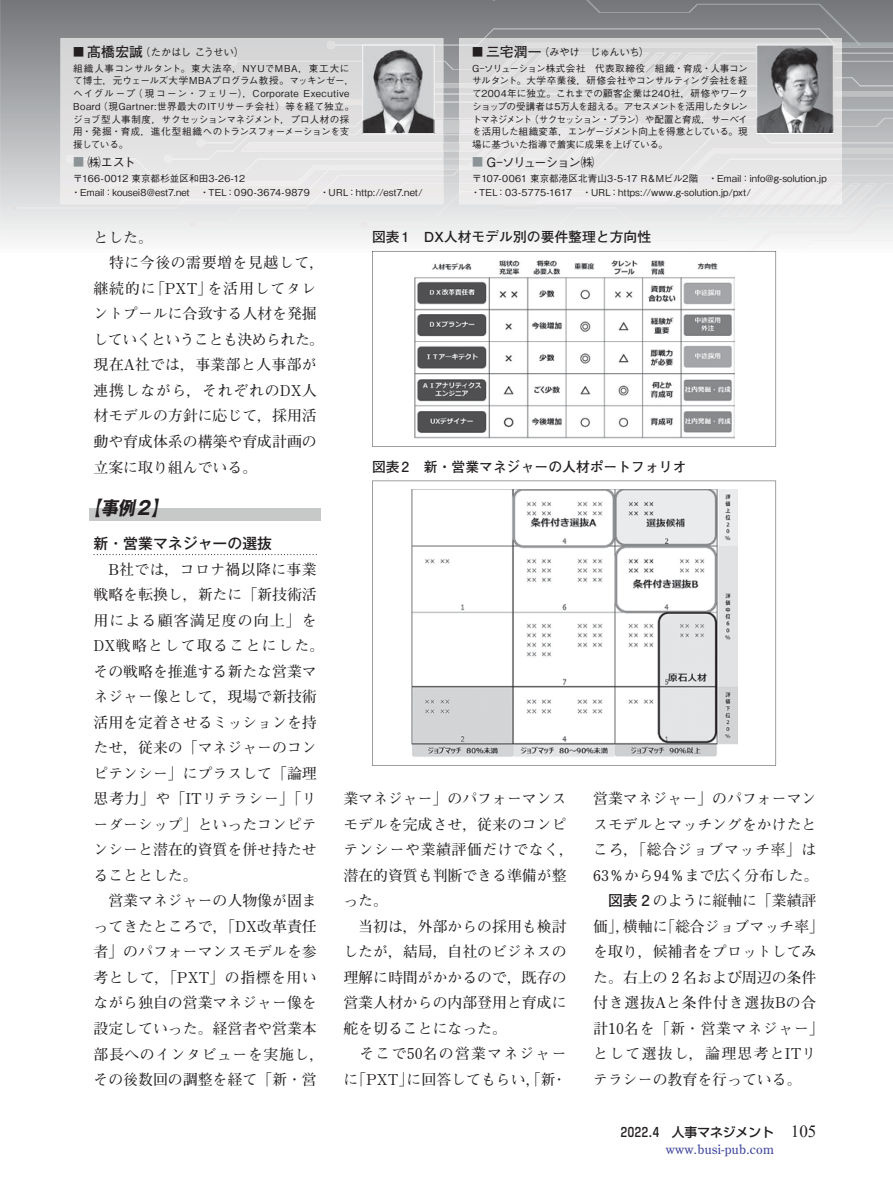
<style>
.page{position:relative;width:893px;height:1189px;background:#fff}
.page>*{position:absolute;margin:0;border:0;box-sizing:border-box;transform-origin:0 0}
.t1{font:italic 18.75px "Gothic MB101 Pr 6 N Bold 90 msp RKSJ H";color:#231f20;scale:.91 1}
.t2{font:14.85px/25.5px "Futo Min A101 Pr 6 N Bold 90 msp RKSJ H";color:#231f20}
.t3{font:14.85px "Futo Min A101 Pr 6 N Bold 90 msp RKSJ H";letter-spacing:.045em;color:#231f20}
.t4{font:14.85px "Futo Min A101 Pr 6 N Bold 90 msp RKSJ H";letter-spacing:.04em;color:#231f20}
.t5{font:14.85px "Futo Min A101 Pr 6 N Bold 90 msp RKSJ H";letter-spacing:.05em;color:#231f20}
.t6{font:14.85px "Futo Min A101 Pr 6 N Bold 90 msp RKSJ H";letter-spacing:.085em;color:#231f20}
.t7{font:14.85px "Gothic MB101 Pr 6 N Medium 90 msp RKSJ H";color:#231f20}
.t8{font:13.8px "Futo Go B101 Pr 6 N Bold 90 msp RKSJ H";color:#231f20}
.t9{font:12.75px "Shin Go Pr 6 N Medium 90 msp RKSJ H";color:#231f20}
.t10{font:12.75px "Gothic BBB Pr 6 N Medium 90 msp RKSJ H";letter-spacing:-.13em;color:#231f20}
.t11{font:12.75px "Century Old Style";letter-spacing:.02em;color:#3e449c}
.t12{font:10.65px "Gothic BBB Pr 6 N Medium 90 msp RKSJ H";letter-spacing:-.07em;color:#231f20}
.t13{font:9.6px/12.8px "Gothic BBB Pr 6 N Medium 90 msp RKSJ H";letter-spacing:.01em;color:#231f20}
.t14{font:9.6px/12.8px "Gothic BBB Pr 6 N Medium 90 msp RKSJ H";letter-spacing:.04em;color:#231f20}
.s1{font-family:"Futo Go B101 Pr 6 N Bold 90 msp RKSJ H";font-size:11.1px}
.s2{font-family:"Futo Go B101 Pr 6 N Bold 90 msp RKSJ H";font-size:13.8px}
.s3{font-family:"Futo Go B101 Pr 6 N Bold 90 msp RKSJ H";font-size:11.1px;color:#8c9397}
.s4{font-family:"Futo Go B101 Pr 6 N Bold 90 msp RKSJ H"}
.s5{font-family:"Times New Roman";font-size:16.95px}
</style>
<div class="page">
<svg style="left:0;top:0;width:66px;height:241px;background:#b5b6b8"></svg>
<svg style="left:9px;top:204px;width:9px;height:8px"></svg>
<div style="left:89px;top:508px;width:232px;height:13px;background:#c7c9c9"></div>
<svg style="left:94px;top:554px;width:223px;height:1px"></svg>
<svg style="left:66px;top:0;width:827px;height:268px;background:#cfcfd0"></svg>
<svg style="left:372px;top:251px;width:404px;height:195px"></svg>
<svg style="left:372px;top:480px;width:404px;height:285px"></svg>
<p class="t12" style="left:73px;top:48px;width:173px"><span class="s1">■</span> <span class="s2">髙橋宏誠</span>（たかはし こうせい）</p>
<p class="t14" style="left:73px;top:63px;width:283px">組織人事コンサルタント。東大法卒，NYUでMBA，東工大にて博士，元ウェールズ大学MBAプログラム教授。マッキンゼー，ヘイグループ（現コーン・フェリー），Corporate Executive<br>Board（現Gartner:世界最大のITリサーチ会社）等を経て独立。ジョブ型人事制度，サクセッションマネジメント，プロ人材の採用・発掘・育成，進化型組織へのトランスフォーメーションを支援している。</p>
<p class="t10" style="left:73px;top:157px;width:76px"><span class="s3">■</span> ㈱エスト　</p>
<p class="t13" style="left:71px;top:172px;width:353px;line-height:13.8px">〒166-0012 東京都杉並区和田3-26-12　<br>・Email：kousei8@est7.net　・TEL：090-3674-9879　・URL：http://est7.net/</p>
<p class="t8" style="left:372px;top:231px;width:281px">図表 1　DX人材モデル別の要件整理と方向性</p>
<p class="t12" style="left:472px;top:48px;width:179px"><span class="s1">■</span> <span class="s2">三宅潤一</span>（みやけ　じゅんいち）</p>
<p class="t13" style="left:472px;top:63px;width:277px;text-align:justify">G-ソリューション株式会社　代表取締役／組織・育成・人事コンサルタント。大学卒業後，研修会社やコンサルティング会社を経て2004年に独立。これまでの顧客企業は240社，研修やワークショップの受講者は5万人を超える。アセスメントを活用したタレントマネジメント（サクセッション・プラン）や配置と育成，サーベイを活用した組織変革，エンゲージメント向上を得意としている。現場に基づいた指導で着実に成果を上げている。</p>
<p class="t10" style="left:472px;top:157px;width:136px"><span class="s3">■</span> G-ソリューション㈱　</p>
<p class="t13" style="left:471px;top:172px;width:367px;line-height:14.4px">〒107-0061 東京都港区北青山3-5-17 R＆Mビル2階　・Email：info@g-solution.jp　・TEL：03-5775-1617　・URL：https://www.g-solution.jp/pxt/</p>
<p class="t2" style="left:94px;top:226px;width:232px">とした。<br>　特に今後の需要増を見越して，継続的に「PXT」を活用してタレントプールに合致する人材を発掘していくということも決められた。現在A社では，事業部と人事部が連携しながら，それぞれのDX人材モデルの方針に応じて，採用活動や育成体系の構築や育成計画の立案に取り組んでいる。</p>
<p class="t1" style="left:84px;top:500px;width:98px">【事例 2】</p>
<p class="t7" style="left:94px;top:538px;width:180px">新・営業マネジャーの選抜</p>
<p class="t2" style="left:94px;top:558px;width:232px">　B社では，コロナ禍以降に事業戦略を転換し，新たに「新技術活用による顧客満足度の向上」を<br>DX戦略として取ることにした。その戦略を推進する新たな営業マネジャー像として，現場で新技術活用を定着させるミッションを持たせ，従来の「マネジャーのコンピテンシー」にプラスして「論理思考力」や「ITリテラシー」「リーダーシップ」といったコンピテンシーと潜在的資質を併せ持たせることとした。<br>　営業マネジャーの人物像が固まってきたところで，「DX改革責任者」のパフォーマンスモデルを参考として，「PXT」の指標を用いながら独自の営業マネジャー像を設定していった。経営者や営業本部長へのインタビューを実施し，その後数回の調整を経て「新・営</p>
<p class="t8" style="left:372px;top:461px;width:316px">図表 2　新・営業マネジャーの人材ポートフォリオ</p>
<p class="t2" style="left:343px;top:788px;width:232px">業マネジャー」のパフォーマンスモデルを完成させ，従来のコンピテンシーや業績評価だけでなく，潜在的資質も判断できる準備が整った。<br>　当初は，外部からの採用も検討したが，結局，自社のビジネスの理解に時間がかかるので，既存の営業人材からの内部登用と育成に舵を切ることになった。<br>　そこで50名の営業マネジャーに「PXT」に回答してもらい，「新・</p>
<p class="t2" style="left:593px;top:788px;width:225px">営業マネジャー」のパフォーマン</p>
<p class="t2" style="left:593px;top:813px;width:225px">スモデルとマッチングをかけたと</p>
<p class="t4" style="left:593px;top:844px;width:225px">ころ，「総合ジョブマッチ率」は</p>
<p class="t2" style="left:593px;top:864px;width:227px">63％から94％まで広く分布した。</p>
<p class="t2" style="left:608px;top:890px;width:210px"><span class="s4">図表 2</span> のように縦軸に「業績評</p>
<p class="t2" style="left:593px;top:915px;width:232px">価」，横軸に「総合ジョブマッチ率」</p>
<p class="t2" style="left:593px;top:941px;width:225px">を取り，候補者をプロットしてみ</p>
<p class="t2" style="left:593px;top:966px;width:225px">た。右上の 2 名および周辺の条件</p>
<p class="t5" style="left:593px;top:997px;width:225px">付き選抜Aと条件付き選抜Bの合</p>
<p class="t3" style="left:593px;top:1022px;width:232px">計10名を「新・営業マネジャー」</p>
<p class="t6" style="left:593px;top:1048px;width:225px">として選抜し，論理思考とITリ</p>
<p class="t2" style="left:593px;top:1068px;width:210px">テラシーの教育を行っている。</p>
<p class="t9" style="left:621px;top:1127px;width:197px">2022.4　人事マネジメント <span class="s5">105</span></p>
<p class="t11" style="left:666px;top:1144px;width:109px">www.busi-pub.com</p>
</div>
